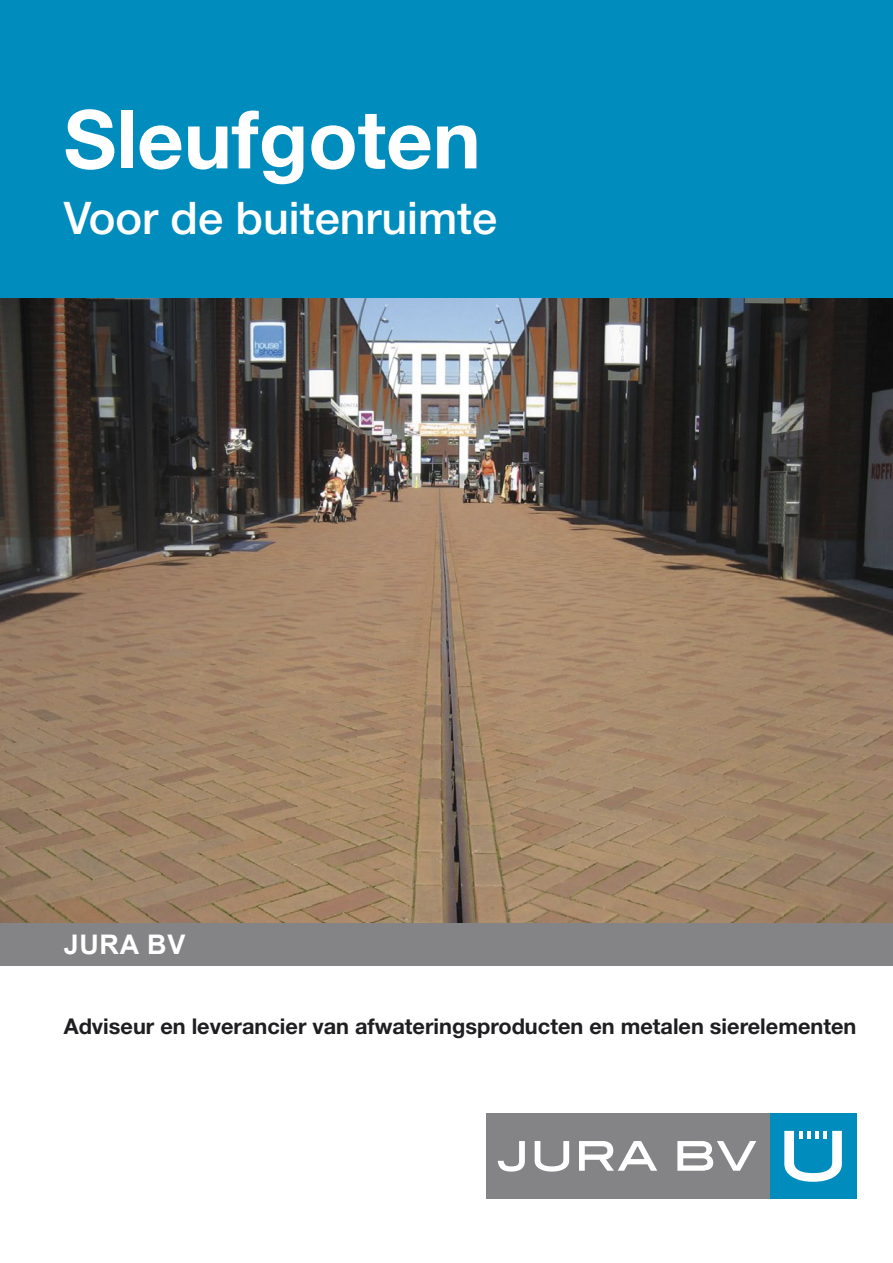
<style>
.page{position:relative;width:893px;height:1263px;background:#fff}
.page>*{position:absolute;margin:0;border:0;box-sizing:border-box;transform-origin:0 0}
.t1{font:700 81px "Helvetica Neue LT Std";color:#fff}
.t2{font:500 45px "Helvetica Neue LT Std";color:#fff}
.t3{font:700 27px "Arial";letter-spacing:.025em;color:#fff}
.t4{font:700 21.75px "Helvetica Neue LT Std";color:#1f1e21}
</style>
<div class="page">
<img style="left:0;top:298px;width:893px;height:625px">
<div style="left:0;top:0;width:893px;height:298px;background:#008dbe"></div>
<div style="left:486px;top:1113px;width:285px;height:86px;background:#848486"></div>
<div style="left:770px;top:1113px;width:86px;height:86px;background:#008dbe"></div>
<svg style="left:498px;top:1141px;width:27px;height:30px"></svg>
<svg style="left:535px;top:1141px;width:34px;height:30px"></svg>
<svg style="left:579px;top:1141px;width:78px;height:30px"></svg>
<svg style="left:677px;top:1141px;width:79px;height:30px"></svg>
<svg style="left:784px;top:1131px;width:58px;height:51px"></svg>
<div style="left:0;top:923px;width:893px;height:42px;background:#848486"></div>
<h1 class="t1" style="left:64px;top:89px;width:418px">Sleufgoten</h1>
<h2 class="t2" style="left:64px;top:192px;width:435px">Voor de buitenruimte</h2>
<p class="t3" style="left:64px;top:929px;width:123px">JURA BV</p>
<p class="t4" style="left:64px;top:1013px;width:794px">Adviseur en leverancier van afwateringsproducten en metalen sierelementen</p>
</div>
